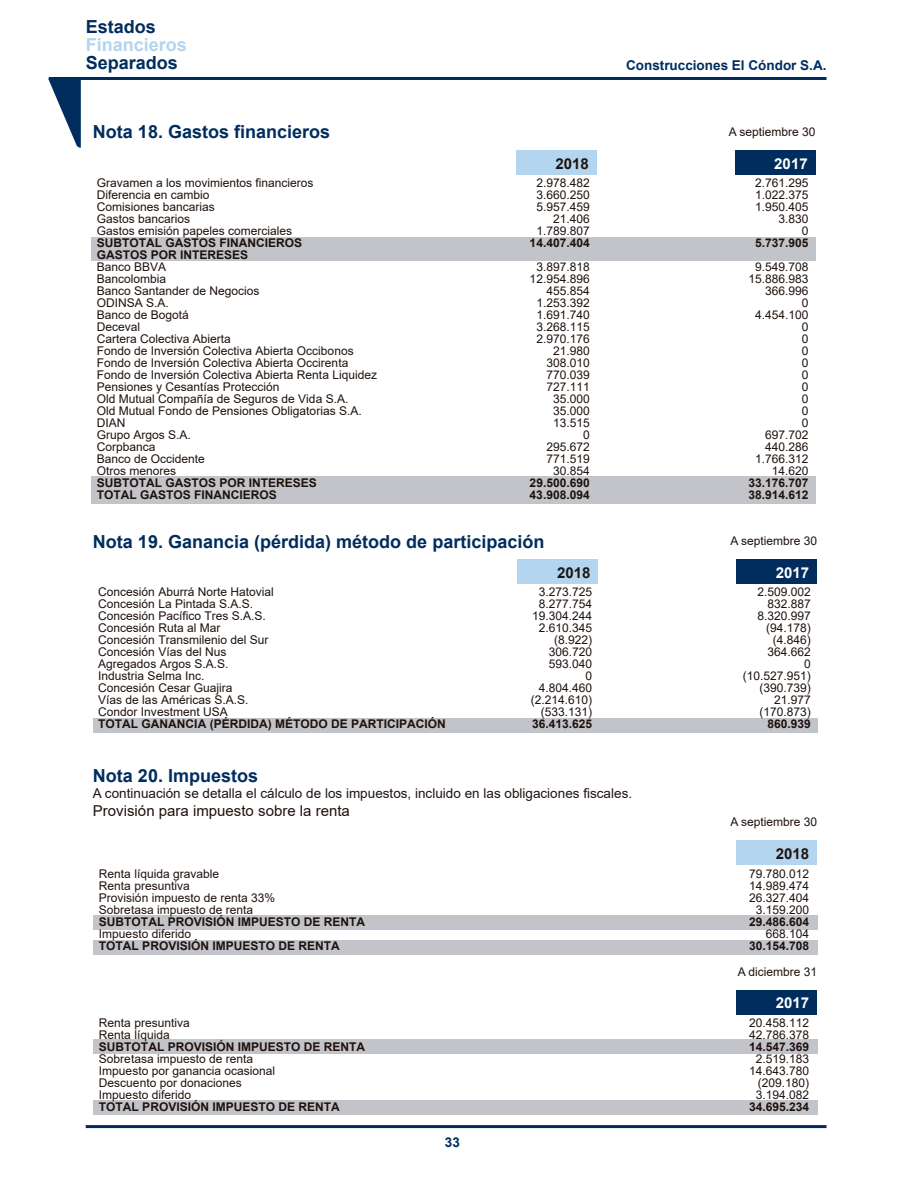
<style>
.page{position:relative;width:915px;height:1191px;background:#fff}
.page>*{position:absolute;margin:0;border:0;box-sizing:border-box;transform-origin:0 0}
.t1{font:700 18px "Arial";color:#002d5e}
.t2{font:700 18px "Arial";color:#b3d5ef}
.t3{font:15px "Arial";color:#1f120d}
.t4{font:700 15px "Arial";color:#1f1410}
.t5{font:700 15px "Arial";color:#fff}
.t6{font:13.5px "Arial";color:#1f1410}
.t7{font:700 13.5px "Arial";color:#002d5e}
.t8{font:12px/12px "Arial";color:#1e120d;text-align:right}
.t9{font:12px/12px "Arial";color:#1f120d}
.t10{font:700 12px/12px "Arial";color:#1e120d}
.t11{font:700 12px "Arial";color:#1f120d}
</style>
<div class="page">
<div style="left:91px;top:476px;width:724px;height:27px;background:#c3c4ca"></div>
<div style="left:91px;top:237px;width:724px;height:23px;background:#c3c4ca"></div>
<div style="left:516px;top:150px;width:80px;height:24px;background:#b3d5ef"></div>
<div style="left:734px;top:150px;width:81px;height:24px;background:#002d5e"></div>
<div style="left:93px;top:718px;width:723px;height:15px;background:#c3c4ca"></div>
<div style="left:517px;top:559px;width:81px;height:25px;background:#b3d5ef"></div>
<div style="left:736px;top:559px;width:80px;height:25px;background:#002d5e"></div>
<div style="left:93px;top:914px;width:723px;height:15px;background:#c3c4ca"></div>
<div style="left:93px;top:939px;width:723px;height:15px;background:#c3c4ca"></div>
<div style="left:736px;top:840px;width:80px;height:25px;background:#b3d5ef"></div>
<div style="left:93px;top:1039px;width:723px;height:14px;background:#c3c4ca"></div>
<div style="left:93px;top:1099px;width:723px;height:15px;background:#c3c4ca"></div>
<div style="left:736px;top:989px;width:80px;height:25px;background:#002d5e"></div>
<hr style="left:86px;top:1125px;width:740px;height:3px;background:#002d5e">
<svg style="left:48px;top:78px;width:33px;height:70px"></svg>
<hr style="left:49px;top:77px;width:777px;height:3px;background:#002d5e">
<h1 class="t1" style="left:86px;top:14px;width:72px">Estados</h1>
<h1 class="t2" style="left:86px;top:32px;width:103px">Financieros</h1>
<h1 class="t1" style="left:86px;top:50px;width:94px">Separados</h1>
<h1 class="t1" style="left:93px;top:119px;width:239px">Nota 18. Gastos financieros</h1>
<p class="t8" style="left:97px;top:177px;width:218px;text-align:left">Gravamen a los movimientos financieros<br>Diferencia en cambio<br>Comisiones bancarias<br>Gastos bancarios<br>Gastos emisión papeles comerciales</p>
<p class="t10" style="left:97px;top:237px;width:207px">SUBTOTAL GASTOS FINANCIEROS<br>GASTOS POR INTERESES</p>
<p class="t8" style="left:97px;top:261px;width:282px;text-align:left">Banco BBVA<br>Bancolombia<br>Banco Santander de Negocios<br>ODINSA S.A.<br>Banco de Bogotá<br>Deceval<br>Cartera Colectiva Abierta<br>Fondo de Inversión Colectiva Abierta Occibonos<br>Fondo de Inversión Colectiva Abierta Occirenta<br>Fondo de Inversión Colectiva Abierta Renta Liquidez<br>Pensiones y Cesantías Protección<br>Old Mutual Compañía de Seguros de Vida S.A.<br>Old Mutual Fondo de Pensiones Obligatorias S.A.<br>DIAN<br>Grupo Argos S.A.<br>Corpbanca<br>Banco de Occidente<br>Otros menores</p>
<p class="t10" style="left:97px;top:477px;width:222px">SUBTOTAL GASTOS POR INTERESES<br>TOTAL GASTOS FINANCIEROS</p>
<p class="t7" style="left:626px;top:56px;width:202px">Construcciones El Cóndor S.A.</p>
<p class="t9" style="left:728px;top:125px;width:88px">A septiembre 30</p>
<p class="t4" style="left:555px;top:153px;width:35px">2018</p>
<p class="t5" style="left:774px;top:153px;width:35px">2017</p>
<p class="t8" style="left:536px;top:177px;width:55px">2.978.482<br>3.660.250<br>5.957.459<br>21.406<br>1.789.807</p>
<p class="t10" style="left:529px;top:237px;width:62px">14.407.404</p>
<p class="t8" style="left:529px;top:261px;width:62px">3.897.818<br>12.954.896<br>455.854<br>1.253.392<br>1.691.740<br>3.268.115<br>2.970.176<br>21.980<br>308.010<br>770.039<br>727.111<br>35.000<br>35.000<br>13.515<br>0<br>295.672<br>771.519<br>30.854</p>
<p class="t10" style="left:529px;top:477px;width:62px">29.500.690<br>43.908.094</p>
<p class="t8" style="left:754px;top:177px;width:55px">2.761.295<br>1.022.375<br>1.950.405<br>3.830<br>0</p>
<p class="t10" style="left:754px;top:237px;width:55px">5.737.905</p>
<p class="t8" style="left:748px;top:261px;width:62px">9.549.708<br>15.886.983<br>366.996<br>0<br>4.454.100<br>0<br>0<br>0<br>0<br>0<br>0<br>0<br>0<br>0<br>697.702<br>440.286<br>1.766.312<br>14.620</p>
<p class="t10" style="left:748px;top:477px;width:62px">33.176.707<br>38.914.612</p>
<h1 class="t1" style="left:93px;top:529px;width:453px">Nota 19. Ganancia (pérdida) método de participación</h1>
<p class="t9" style="left:730px;top:535px;width:88px">A septiembre 30</p>
<p class="t4" style="left:557px;top:562px;width:35px">2018</p>
<p class="t5" style="left:775px;top:562px;width:35px">2017</p>
<p class="t8" style="left:98px;top:586px;width:177px;text-align:left">Concesión Aburrá Norte Hatovial<br>Concesión La Pintada S.A.S.<br>Concesión Pacífico Tres S.A.S.<br>Concesión Ruta al Mar<br>Concesión Transmilenio del Sur<br>Concesión Vías del Nus<br>Agregados Argos S.A.S.<br>Industria Selma Inc.<br>Concesión Cesar Guajira<br>Vías de las Américas S.A.S.<br>Condor Investment USA</p>
<p class="t10" style="left:98px;top:718px;width:349px">TOTAL GANANCIA (PÉRDIDA) MÉTODO DE PARTICIPACIÓN</p>
<p class="t8" style="left:530px;top:586px;width:63px">3.273.725<br>8.277.754<br>19.304.244<br>2.610.345 (8.922)<br>306.720<br>593.040<br>0<br>4.804.460 (2.214.610) (533.131)</p>
<p class="t10" style="left:532px;top:718px;width:62px">36.413.625</p>
<h1 class="t1" style="left:93px;top:763px;width:167px">Nota 20. Impuestos</h1>
<p class="t6" style="left:93px;top:784px;width:540px">A continuación se detalla el cálculo de los impuestos, incluido en las obligaciones fiscales.</p>
<p class="t3" style="left:93px;top:801px;width:258px">Provisión para impuesto sobre la renta</p>
<p class="t9" style="left:99px;top:867px;width:178px">Renta líquida gravable<br>Renta presuntiva<br>Provisión impuesto de renta 33%<br>Sobretasa impuesto de renta</p>
<p class="t11" style="left:99px;top:913px;width:268px">SUBTOTAL PROVISIÓN IMPUESTO DE RENTA</p>
<p class="t9" style="left:99px;top:927px;width:94px">Impuesto diferido</p>
<p class="t11" style="left:99px;top:937px;width:242px">TOTAL PROVISIÓN IMPUESTO DE RENTA</p>
<p class="t9" style="left:99px;top:1016px;width:92px">Renta presuntiva<br>Renta líquida</p>
<p class="t11" style="left:99px;top:1038px;width:268px">SUBTOTAL PROVISIÓN IMPUESTO DE RENTA</p>
<p class="t9" style="left:99px;top:1052px;width:178px">Sobretasa impuesto de renta<br>Impuesto por ganancia ocasional<br>Descuento por donaciones<br>Impuesto diferido</p>
<p class="t11" style="left:99px;top:1098px;width:242px">TOTAL PROVISIÓN IMPUESTO DE RENTA</p>
<p class="t7" style="left:444px;top:1132px;width:17px">33</p>
<p class="t8" style="left:742px;top:586px;width:70px">2.509.002<br>832.887<br>8.320.997 (94.178) (4.846)<br>364.662<br>0 (10.527.951) (390.739)<br>21.977 (170.873)</p>
<p class="t10" style="left:767px;top:718px;width:45px">860.939</p>
<p class="t9" style="left:730px;top:816px;width:88px">A septiembre 30</p>
<p class="t4" style="left:775px;top:843px;width:35px">2018</p>
<p class="t9" style="left:748px;top:867px;width:62px;text-align:center">79.780.012<br>14.989.474<br>26.327.404<br>3.159.200</p>
<p class="t11" style="left:748px;top:913px;width:62px">29.486.604</p>
<p class="t9" style="left:765px;top:927px;width:45px">668.104</p>
<p class="t11" style="left:748px;top:937px;width:62px">30.154.708</p>
<p class="t9" style="left:737px;top:965px;width:81px">A diciembre 31</p>
<p class="t5" style="left:775px;top:992px;width:35px">2017</p>
<p class="t9" style="left:748px;top:1016px;width:62px">20.458.112<br>42.786.378</p>
<p class="t11" style="left:748px;top:1038px;width:62px">14.547.369</p>
<p class="t9" style="left:748px;top:1052px;width:62px;text-align:right">2.519.183<br>14.643.780 (209.180)<br>3.194.082</p>
<p class="t11" style="left:748px;top:1098px;width:62px">34.695.234</p>
</div>
